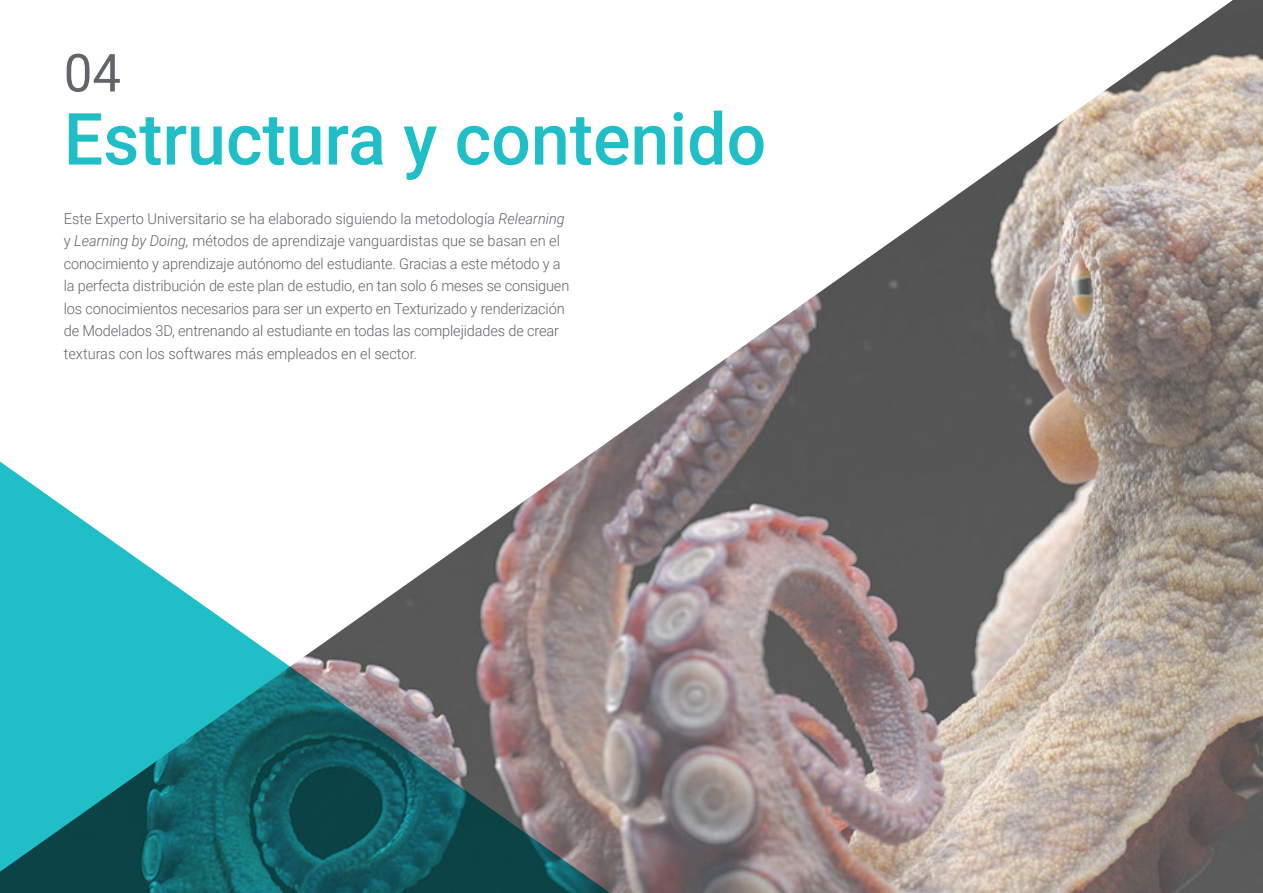
<style>
.page{position:relative;width:1263px;height:893px;background:#fff}
.page>*{position:absolute;margin:0;border:0;box-sizing:border-box;transform-origin:0 0}
.t1{font:500 72px "Roboto";color:#20bec6}
.t2{font:52.5px "Roboto";color:#61646a}
.t3{font:300 15px/22.5px "Roboto";letter-spacing:-.01em;color:#61646a}
.s1{font-style:italic}
</style>
<div class="page">
<img style="left:602px;top:0;width:661px;height:893px">
<svg style="left:0;top:446px;width:640px;height:447px"></svg>
<h2 class="t2" style="left:64px;top:36px;width:59px">04</h2>
<h1 class="t1" style="left:64px;top:89px;width:704px">Estructura y contenido</h1>
<p class="t3" style="left:64px;top:207px;width:507px">Este Experto Universitario se ha elaborado siguiendo la metodología <span class="s1">Relearning </span>y <span class="s1">Learning by Doing,</span> métodos de aprendizaje vanguardistas que se basan en el conocimiento y aprendizaje autónomo del estudiante. Gracias a este método y a la perfecta distribución de este plan de estudio, en tan solo 6 meses se consiguen los conocimientos necesarios para ser un experto en Texturizado y renderización de Modelados 3D, entrenando al estudiante en todas las complejidades de crear texturas con los softwares más empleados en el sector.</p>
</div>
